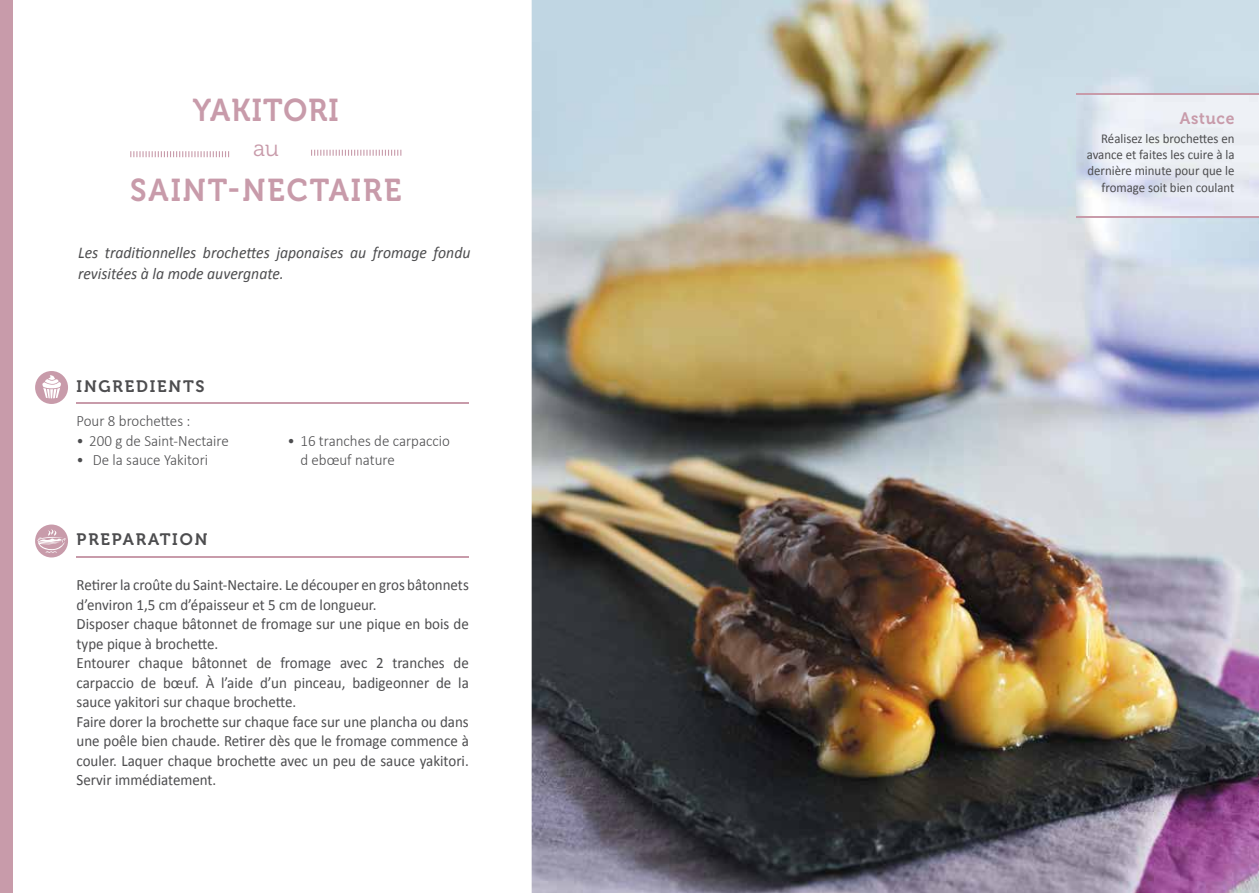
<style>
.page{position:relative;width:1259px;height:893px;background:#fff}
.page>*{position:absolute;margin:0;border:0;box-sizing:border-box;transform-origin:0 0}
.t1{font:31.5px "Museo 700";letter-spacing:.065em;color:#c89baa;scale:.95 1}
.t2{font:31.5px "Museo 700";letter-spacing:.04em;color:#c89baa;scale:.95 1}
.t3{font:22.5px "Museo 300";color:#c89baa}
.t4{font:italic 16.5px/21px "Calibri";color:#4d4d4f;scale:.95 1}
.t5{font:16.5px "Museo 700";letter-spacing:.11em;color:#4d4d4f}
.t6{font:16.5px "Museo 700";letter-spacing:.05em;color:#c89baa;scale:.95 1}
.t7{font:15.75px/19.5px "Calibri";color:#4d4d4f;scale:.95 1}
.t8{font:300 15.75px/19.5px "Calibri";color:#4d4d4f;scale:.95 1}
.t9{font:13.5px/16.2px "Calibri";color:#4d4d4f;text-align:right;scale:.95 1}
</style>
<div class="page">
<img style="left:531px;top:0;width:728px;height:893px">
<hr style="left:77px;top:556px;width:392px;height:1px;background:#c89baa">
<hr style="left:77px;top:402px;width:392px;height:2px;background:#c89baa">
<div style="left:0;top:0;width:13px;height:893px;background:#c89baa"></div>
<div style="left:35px;top:524px;width:33px;height:33px;background:#c89baa;border-radius:50%"></div>
<div style="left:35px;top:371px;width:33px;height:33px;background:#c89baa;border-radius:50%"></div>
<svg style="left:42px;top:375px;width:19px;height:23px"></svg>
<svg style="left:37px;top:529px;width:29px;height:24px"></svg>
<svg style="left:130px;top:151px;width:99px;height:6px"></svg>
<svg style="left:311px;top:150px;width:90px;height:6px"></svg>
<img style="left:1076px;top:95px;width:183px;height:121px">
<hr style="left:1076px;top:94px;width:183px;height:1px;background:#c89baa">
<hr style="left:1076px;top:216px;width:183px;height:1px;background:#c89baa">
<h1 class="t2" style="left:193px;top:93px;width:155px">YAKITORI</h1>
<h2 class="t3" style="left:253px;top:136px;width:27px">au</h2>
<h1 class="t1" style="left:130px;top:172px;width:287px">SAINT-NECTAIRE</h1>
<p class="t4" style="left:78px;top:241px;width:414px">Les traditionnelles brochettes japonaises au fromage fondu revisitées à la mode auvergnate.</p>
<p class="t5" style="left:77px;top:377px;width:130px">INGREDIENTS</p>
<p class="t8" style="left:77px;top:411px;width:121px">Pour 8 brochettes :</p>
<p class="t8" style="left:77px;top:431px;width:162px">• 200 g de Saint-Nectaire</p>
<p class="t8" style="left:77px;top:450px;width:140px">• De la sauce Yakitori</p>
<p class="t5" style="left:77px;top:530px;width:132px">PREPARATION</p>
<p class="t8" style="left:300px;top:431px;width:159px;text-indent:-13px">• 16 tranches de carpaccio d ebœuf nature</p>
<p class="t7" style="left:77px;top:575px;width:414px">Retirer la croûte du Saint-Nectaire. Le découper en gros bâtonnets d’environ 1,5 cm d’épaisseur et 5 cm de longueur.<br>Disposer chaque bâtonnet de fromage sur une pique en bois de type pique à brochette.<br>Entourer chaque bâtonnet de fromage avec 2 tranches de carpaccio de bœuf. À l’aide d’un pinceau, badigeonner de la sauce yakitori sur chaque brochette.<br>Faire dorer la brochette sur chaque face sur une plancha ou dans une poêle bien chaude. Retirer dès que le fromage commence à couler. Laquer chaque brochette avec un peu de sauce yakitori.<br>Servir immédiatement.</p>
<p class="t6" style="left:1179px;top:109px;width:59px">Astuce</p>
<p class="t9" style="left:1086px;top:130px;width:157px">Réalisez les brochettes en avance et faites les cuire à la dernière minute pour que le fromage soit bien coulant</p>
</div>
